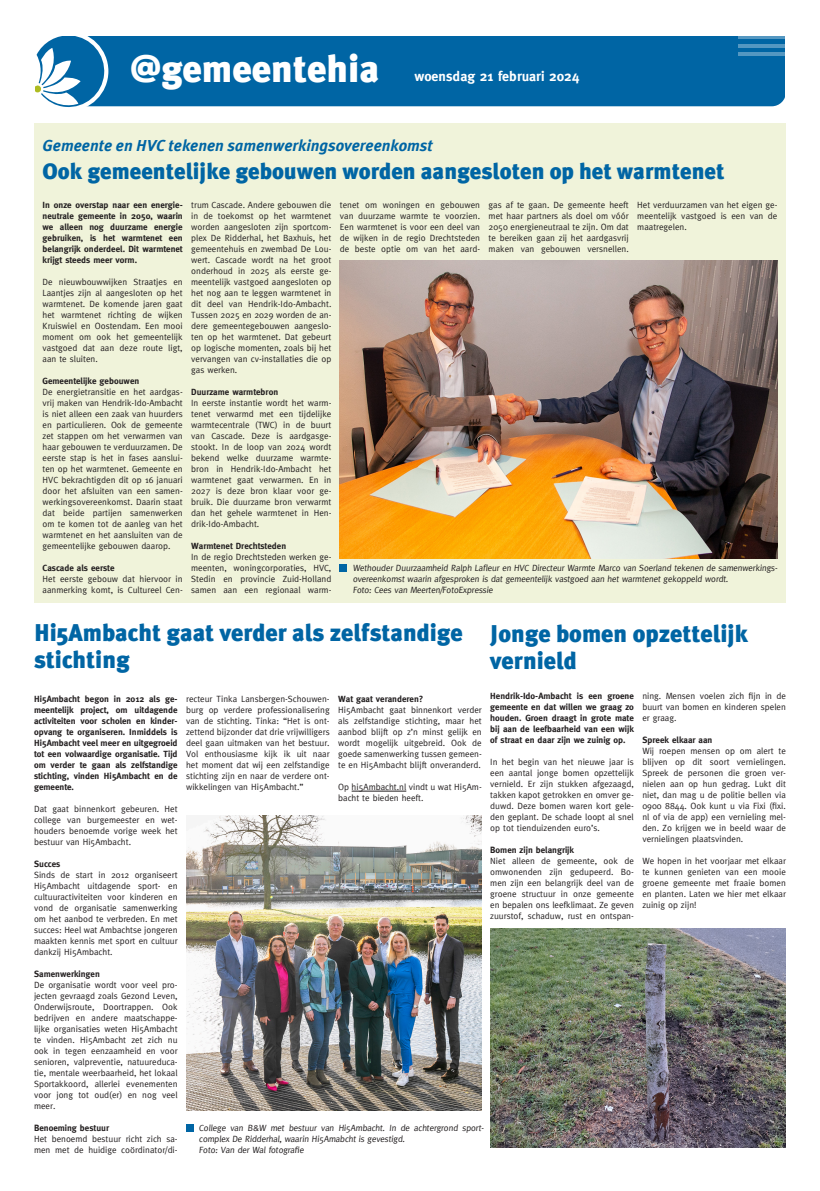
<style>
.page{position:relative;width:820px;height:1191px;background:#fff}
.page>*{position:absolute;margin:0;border:0;box-sizing:border-box;transform-origin:0 0}
.t1{font:900 38px "Meta Plus";color:#fff}
.t2{font:900 24px/27px "Meta Plus";color:#0065a4}
.t3{font:900 22.5px "Meta Plus";color:#0065a4}
.t4{font:italic 700 16px "Meta Plus";color:#0065a4}
.t5{font:700 14px "Meta";color:#fff}
.t6{font:9px/11px "Meta";color:#231f20;text-align:justify}
.t7{font:700 9px/11px "Meta";color:#231f20;text-align:justify}
</style>
<div class="page">
<div style="left:106px;top:36px;width:679px;height:70px;background:#0065a4"></div>
<svg style="left:737px;top:36px;width:48px;height:3px"></svg>
<hr style="left:737px;top:53px;width:48px;height:3px;background:#fff">
<hr style="left:737px;top:44px;width:48px;height:3px;background:#fff">
<svg style="left:35px;top:36px;width:71px;height:72px"></svg>
<hr style="left:351px;top:791px;width:55px;height:1px;background:#231f20">
<div style="left:34px;top:123px;width:751px;height:479px;background:#f0f3da"></div>
<div style="left:186px;top:1124px;width:7px;height:7px;background:#0065a4"></div>
<div style="left:340px;top:564px;width:7px;height:7px;background:#0065a4"></div>
<img style="left:340px;top:261px;width:437px;height:297px">
<img style="left:187px;top:816px;width:294px;height:294px">
<img style="left:490px;top:928px;width:295px;height:219px">
<h1 class="t1" style="left:131px;top:51px;width:250px">@gemeentehia</h1>
<h3 class="t5" style="left:414px;top:68px;width:166px">woensdag 21 februari 2024</h3>
<p class="t4" style="left:43px;top:138px;width:391px">Gemeente en HVC tekenen samenwerkingsovereenkomst</p>
<p class="t3" style="left:43px;top:160px;width:683px">Ook gemeentelijke gebouwen worden aangesloten op het warmtenet</p>
<p class="t7" style="left:43px;top:199px;width:142px">In onze overstap naar een energie&shy;neutrale gemeente in 2050, waarin we alleen nog duurzame energie gebruiken, is het warmtenet een belangrijk onderdeel. Dit warmtenet krijgt steeds meer vorm.</p>
<p class="t6" style="left:43px;top:276px;width:142px">De nieuwbouwwijken Straatjes en Laantjes zijn al aangesloten op het warmtenet. De komende jaren gaat het warmtenet richting de wijken Kruiswiel en Oostendam. Een mooi moment om ook het gemeentelijk vastgoed dat aan deze route ligt, aan te sluiten.</p>
<p class="t7" style="left:43px;top:375px;width:98px">Gemeentelijke gebouwen</p>
<p class="t6" style="left:43px;top:386px;width:142px">De energietransitie en het aardgas&shy;vrij maken van Hendrik-Ido-Ambacht is niet alleen een zaak van huurders en particulieren. Ook de gemeente zet stappen om het verwarmen van haar gebouwen te verduurzamen. De eerste stap is het in fases aanslui&shy;ten op het warmtenet. Gemeente en HVC bekrachtigden dit op 16 januari door het afsluiten van een samen&shy;werkingsovereenkomst. Daarin staat dat beide partijen samenwerken om te komen tot de aanleg van het warmtenet en het aansluiten van de gemeentelijke gebouwen daarop.</p>
<p class="t7" style="left:43px;top:562px;width:73px">Cascade als eerste</p>
<p class="t6" style="left:43px;top:573px;width:142px">Het eerste gebouw dat hiervoor in aanmerking komt, is Cultureel Cen-</p>
<p class="t6" style="left:191px;top:199px;width:142px">trum Cascade. Andere gebouwen die in de toekomst op het warmtenet worden aangesloten zijn sportcom&shy;plex De Ridderhal, het Baxhuis, het gemeentehuis en zwembad De Lou&shy;wert. Cascade wordt na het groot onderhoud in 2025 als eerste ge&shy;meentelijk vastgoed aangesloten op het nog aan te leggen warmtenet in dit deel van Hendrik-Ido-Ambacht.<br>Tussen 2025 en 2029 worden de an&shy;dere gemeentegebouwen aangeslo&shy;ten op het warmtenet. Dat gebeurt op logische momenten, zoals bij het vervangen van cv-installaties die op gas werken.</p>
<p class="t7" style="left:191px;top:386px;width:88px">Duurzame warmtebron</p>
<p class="t6" style="left:191px;top:397px;width:142px">In eerste instantie wordt het warm&shy;tenet verwarmd met een tijdelijke warmtecentrale (TWC) in de buurt van Cascade. Deze is aardgasge&shy;stookt. In de loop van 2024 wordt bekend welke duurzame warmte&shy;bron in Hendrik-Ido-Ambacht het warmtenet gaat verwarmen. En in 2027 is deze bron klaar voor ge&shy;bruik. Die duurzame bron verwarmt dan het gehele warmtenet in Hen&shy;drik-Ido-Ambacht.</p>
<p class="t7" style="left:191px;top:540px;width:96px">Warmtenet Drechtsteden</p>
<p class="t6" style="left:191px;top:551px;width:142px">In de regio Drechtsteden werken ge&shy;meenten, woningcorporaties, HVC, Stedin en provincie Zuid-Holland samen aan een regionaal warm-</p>
<p class="t6" style="left:340px;top:199px;width:142px">tenet om woningen en gebouwen van duurzame warmte te voorzien.<br>Een warmtenet is voor een deel van de wijken in de regio Drechtsteden de beste optie om van het aard-</p>
<p class="t6" style="left:488px;top:199px;width:142px">gas af te gaan. De gemeente heeft met haar partners als doel om vóór 2050 energieneutraal te zijn. Om dat te bereiken gaan zij het aardgasvrij maken van gebouwen versnellen.</p>
<p class="t6" style="left:637px;top:199px;width:142px">Het verduurzamen van het eigen ge&shy;meentelijk vastgoed is een van de maatregelen.</p>
<p class="t6" style="left:352px;top:562px;width:427px">Wethouder Duurzaamheid Ralph Lafleur en HVC Directeur Warmte Marco van Soerland tekenen de samenwerkings&shy;overeenkomst waarin afgesproken is dat gemeentelijk vastgoed aan het warmtenet gekoppeld wordt.</p>
<p class="t6" style="left:352px;top:584px;width:143px">Foto: Cees van Meerten/FotoExpressie</p>
<p class="t2" style="left:34px;top:620px;width:430px">Hi5Ambacht gaat verder als zelfstandige</p>
<p class="t2" style="left:34px;top:647px;width:97px">stichting</p>
<p class="t2" style="left:490px;top:621px;width:259px">Jonge bomen opzettelijk vernield</p>
<p class="t7" style="left:34px;top:693px;width:145px">Hi5Ambacht begon in 2012 als ge&shy;meentelijk project, om uitdagende activiteiten voor scholen en kinder&shy;opvang te organiseren. Inmiddels is Hi5Ambacht veel meer en uitgegroeid tot een volwaardige organisatie. Tijd om verder te gaan als zelfstandige stichting, vinden Hi5Ambacht en de gemeente.</p>
<p class="t6" style="left:34px;top:803px;width:145px">Dat gaat binnenkort gebeuren. Het college van burgemeester en wet&shy;houders benoemde vorige week het bestuur van Hi5Ambacht.</p>
<p class="t7" style="left:34px;top:858px;width:28px">Succes</p>
<p class="t6" style="left:34px;top:869px;width:145px">Sinds de start in 2012 organiseert Hi5Ambacht uitdagende sport- en cultuuractiviteiten voor kinderen en vond de organisatie samenwerking om het aanbod te verbreden. En met succes: Heel wat Ambachtse jongeren maakten kennis met sport en cultuur dankzij Hi5Ambacht.</p>
<p class="t7" style="left:34px;top:968px;width:67px">Samenwerkingen</p>
<p class="t6" style="left:34px;top:979px;width:145px">De organisatie wordt voor veel pro&shy;jecten gevraagd zoals Gezond Leven, Onderwijsroute, Doortrappen. Ook bedrijven en andere maatschappe&shy;lijke organisaties weten Hi5Ambacht te vinden. Hi5Ambacht zet zich nu ook in tegen eenzaamheid en voor senioren, valpreventie, natuureduca&shy;tie, mentale weerbaarheid, het lokaal Sportakkoord, allerlei evenementen voor jong tot oud(er) en nog veel meer.</p>
<p class="t7" style="left:34px;top:1122px;width:76px">Benoeming bestuur</p>
<p class="t6" style="left:34px;top:1133px;width:145px">Het benoemd bestuur richt zich sa&shy;men met de huidige coördinator/di-</p>
<p class="t6" style="left:186px;top:693px;width:145px">recteur Tinka Lansbergen-Schouwen&shy;burg op verdere professionalisering van de stichting. Tinka: “Het is ont&shy;zettend bijzonder dat drie vrijwilligers deel gaan uitmaken van het bestuur.<br>Vol enthousiasme kijk ik uit naar het moment dat wij een zelfstandige stichting zijn en naar de verdere ont&shy;wikkelingen van Hi5Ambacht.”</p>
<p class="t7" style="left:338px;top:693px;width:87px">Wat gaat veranderen?</p>
<p class="t6" style="left:338px;top:704px;width:145px">Hi5Ambacht gaat binnenkort verder als zelfstandige stichting, maar het aanbod blijft op z’n minst gelijk en wordt mogelijk uitgebreid. Ook de goede samenwerking tussen gemeen&shy;te en Hi5Ambacht blijft onveranderd.</p>
<p class="t6" style="left:338px;top:781px;width:145px">Op hi5Ambacht.nl vindt u wat Hi5Am&shy;bacht te bieden heeft.</p>
<p class="t7" style="left:490px;top:690px;width:145px">Hendrik-Ido-Ambacht is een groene gemeente en dat willen we graag zo houden. Groen draagt in grote mate bij aan de leefbaarheid van een wijk of straat en daar zijn we zuinig op.</p>
<p class="t6" style="left:490px;top:756px;width:145px">In het begin van het nieuwe jaar is een aantal jonge bomen opzettelijk vernield. Er zijn stukken afgezaagd, takken kapot getrokken en omver ge&shy;duwd. Deze bomen waren kort gele&shy;den geplant. De schade loopt al snel op tot tienduizenden euro’s.</p>
<p class="t7" style="left:490px;top:844px;width:85px">Bomen zijn belangrijk</p>
<p class="t6" style="left:490px;top:855px;width:145px">Niet alleen de gemeente, ook de omwonenden zijn gedupeerd. Bo&shy;men zijn een belangrijk deel van de groene structuur in onze gemeente en bepalen ons leefklimaat. Ze geven zuurstof, schaduw, rust en ontspan-</p>
<p class="t6" style="left:642px;top:690px;width:145px">ning. Mensen voelen zich fijn in de buurt van bomen en kinderen spelen er graag.</p>
<p class="t7" style="left:642px;top:734px;width:71px">Spreek elkaar aan</p>
<p class="t6" style="left:642px;top:745px;width:145px">Wij roepen mensen op om alert te blijven op dit soort vernielingen.<br>Spreek de personen die groen ver&shy;nielen aan op hun gedrag. Lukt dit niet, dan mag u de politie bellen via 0900 8844. Ook kunt u via Fixi (fixi. nl of via de app) een vernieling mel&shy;den. Zo krijgen we in beeld waar de vernielingen plaatsvinden.</p>
<p class="t6" style="left:642px;top:855px;width:145px">We hopen in het voorjaar met elkaar te kunnen genieten van een mooie groene gemeente met fraaie bomen en planten. Laten we hier met elkaar zuinig op zijn!</p>
<p class="t6" style="left:199px;top:1122px;width:287px">College van B&amp;W met bestuur van Hi5Ambacht. In de achtergrond sport&shy;complex De Ridderhal, waarin Hi5Amabcht is gevestigd.</p>
<p class="t6" style="left:199px;top:1144px;width:107px">Foto: Van der Wal fotografie</p>
</div>
